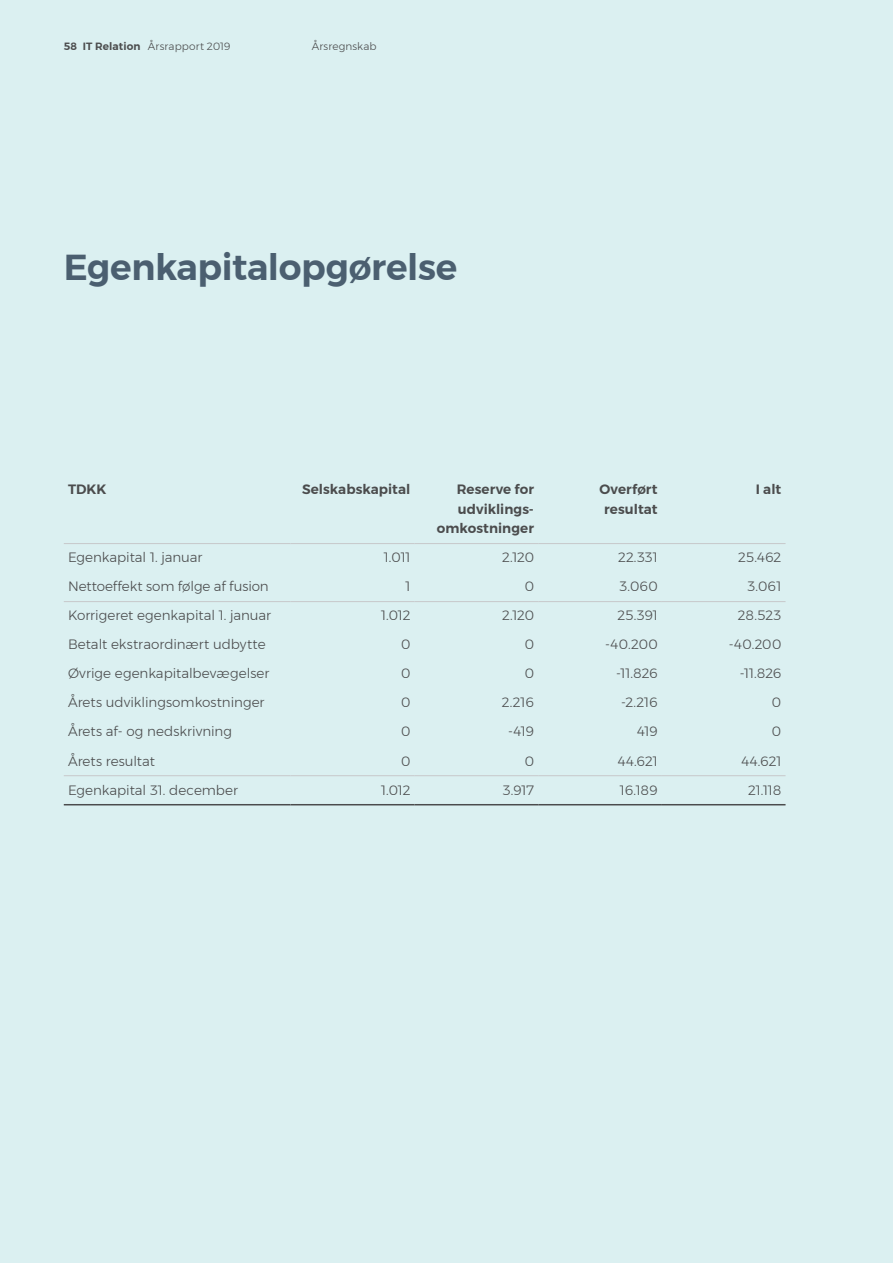
<style>
.page{position:relative;width:893px;height:1263px;background:#dbf0f1}
.page>*{position:absolute;margin:0;border:0;box-sizing:border-box;transform-origin:0 0}
.t1{font:600 36px "Montserrat";letter-spacing:-.01em;color:#4b5f70}
.t2{font:300 13.5px "Montserrat";color:#4b4c4d}
.t3{font:600 13.5px/19.5px "Montserrat";letter-spacing:.005em;color:#4b4c4d;text-align:right}
.t4{font:300 10.5px "Montserrat";letter-spacing:.01em;color:#4b4c4d}
.s1{font-weight:600}
</style>
<div class="page">
<hr style="left:64px;top:543px;width:227px;height:1px;background:#c7c8ca">
<hr style="left:291px;top:543px;width:124px;height:1px;background:#c7c8ca">
<hr style="left:415px;top:543px;width:123px;height:1px;background:#c7c8ca">
<hr style="left:538px;top:543px;width:124px;height:1px;background:#c7c8ca">
<hr style="left:662px;top:543px;width:123px;height:1px;background:#c7c8ca">
<hr style="left:64px;top:601px;width:227px;height:1px;background:#c7c8ca">
<hr style="left:291px;top:601px;width:124px;height:1px;background:#c7c8ca">
<hr style="left:415px;top:601px;width:123px;height:1px;background:#c7c8ca">
<hr style="left:538px;top:601px;width:124px;height:1px;background:#c7c8ca">
<hr style="left:662px;top:601px;width:123px;height:1px;background:#c7c8ca">
<hr style="left:64px;top:775px;width:227px;height:1px;background:#c7c8ca">
<hr style="left:291px;top:775px;width:124px;height:1px;background:#c7c8ca">
<hr style="left:415px;top:775px;width:123px;height:1px;background:#c7c8ca">
<hr style="left:538px;top:775px;width:124px;height:1px;background:#c7c8ca">
<hr style="left:662px;top:775px;width:123px;height:1px;background:#c7c8ca">
<hr style="left:64px;top:804px;width:227px;height:1px;background:#4b4c4d">
<hr style="left:291px;top:804px;width:124px;height:1px;background:#4b4c4d">
<hr style="left:415px;top:804px;width:123px;height:1px;background:#4b4c4d">
<hr style="left:538px;top:804px;width:124px;height:1px;background:#4b4c4d">
<hr style="left:662px;top:804px;width:123px;height:1px;background:#4b4c4d">
<p class="t4" style="left:64px;top:38px;width:168px"><span class="s1">58 IT Relation</span> Årsrapport 2019</p>
<p class="t4" style="left:312px;top:38px;width:66px">Årsregnskab</p>
<h1 class="t1" style="left:64px;top:239px;width:395px">Egenkapitalopgørelse</h1>
<p class="t3" style="left:68px;top:480px;width:40px">TDKK</p>
<p class="t3" style="left:302px;top:480px;width:110px">Selskabskapital</p>
<p class="t3" style="left:437px;top:480px;width:99px">Reserve for udviklings&shy;omkostninger</p>
<p class="t3" style="left:600px;top:480px;width:60px;text-align:center">Overført resultat</p>
<p class="t3" style="left:756px;top:480px;width:27px">I alt</p>
<p class="t2" style="left:68px;top:547px;width:136px">Egenkapital 1. januar</p>
<p class="t2" style="left:384px;top:547px;width:28px">1.011</p>
<p class="t2" style="left:502px;top:547px;width:33px">2.120</p>
<p class="t2" style="left:618px;top:547px;width:41px">22.331</p>
<p class="t2" style="left:738px;top:547px;width:45px">25.462</p>
<p class="t2" style="left:68px;top:576px;width:202px">Nettoeffekt som følge af fusion</p>
<p class="t2" style="left:405px;top:576px;width:6px">1</p>
<p class="t2" style="left:524px;top:576px;width:11px">0</p>
<p class="t2" style="left:619px;top:576px;width:40px">3.060</p>
<p class="t2" style="left:747px;top:576px;width:35px">3.061</p>
<p class="t2" style="left:68px;top:605px;width:205px">Korrigeret egenkapital 1. januar</p>
<p class="t2" style="left:381px;top:605px;width:31px">1.012</p>
<p class="t2" style="left:502px;top:605px;width:33px">2.120</p>
<p class="t2" style="left:617px;top:605px;width:42px">25.391</p>
<p class="t2" style="left:738px;top:605px;width:45px">28.523</p>
<p class="t2" style="left:68px;top:634px;width:199px">Betalt ekstraordinært udbytte</p>
<p class="t2" style="left:401px;top:634px;width:11px">0</p>
<p class="t2" style="left:524px;top:634px;width:11px">0</p>
<p class="t2" style="left:605px;top:634px;width:54px">-40.200</p>
<p class="t2" style="left:729px;top:634px;width:54px">-40.200</p>
<p class="t2" style="left:68px;top:663px;width:203px">Øvrige egenkapitalbevægelser</p>
<p class="t2" style="left:401px;top:663px;width:11px">0</p>
<p class="t2" style="left:524px;top:663px;width:11px">0</p>
<p class="t2" style="left:616px;top:663px;width:43px">-11.826</p>
<p class="t2" style="left:740px;top:663px;width:43px">-11.826</p>
<p class="t2" style="left:68px;top:692px;width:198px">Årets udviklingsomkostninger</p>
<p class="t2" style="left:401px;top:692px;width:11px">0</p>
<p class="t2" style="left:502px;top:692px;width:34px">2.216</p>
<p class="t2" style="left:621px;top:692px;width:38px">-2.216</p>
<p class="t2" style="left:772px;top:692px;width:11px">0</p>
<p class="t2" style="left:68px;top:721px;width:166px">Årets af- og nedskrivning</p>
<p class="t2" style="left:401px;top:721px;width:11px">0</p>
<p class="t2" style="left:508px;top:721px;width:27px">-419</p>
<p class="t2" style="left:637px;top:721px;width:22px">419</p>
<p class="t2" style="left:772px;top:721px;width:11px">0</p>
<p class="t2" style="left:68px;top:750px;width:88px">Årets resultat</p>
<p class="t2" style="left:401px;top:750px;width:11px">0</p>
<p class="t2" style="left:524px;top:750px;width:11px">0</p>
<p class="t2" style="left:618px;top:750px;width:41px">44.621</p>
<p class="t2" style="left:741px;top:750px;width:41px">44.621</p>
<p class="t2" style="left:68px;top:779px;width:172px">Egenkapital 31. december</p>
<p class="t2" style="left:381px;top:779px;width:31px">1.012</p>
<p class="t2" style="left:503px;top:779px;width:33px">3.917</p>
<p class="t2" style="left:620px;top:779px;width:39px">16.189</p>
<p class="t2" style="left:748px;top:779px;width:35px">21.118</p>
</div>
